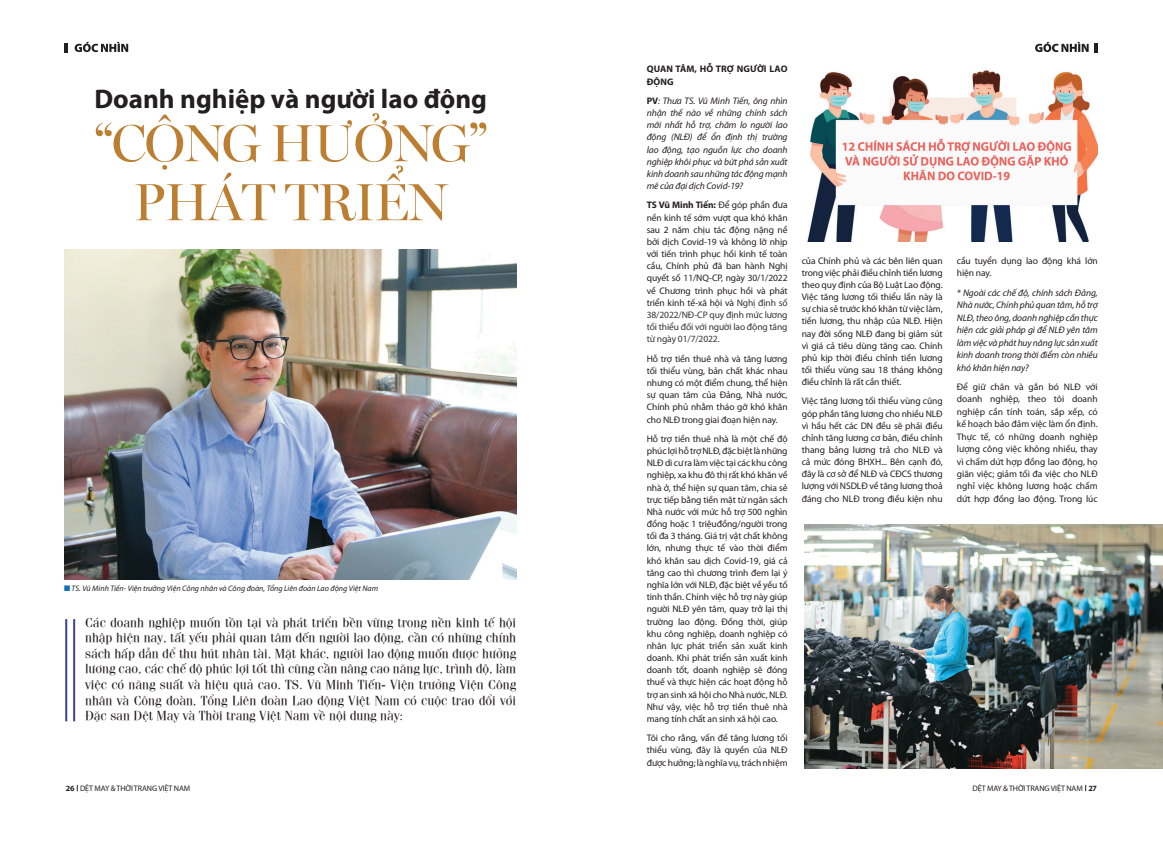
<style>
.page{position:relative;width:1163px;height:845px;background:#fff}
.page>*{position:absolute;margin:0;border:0;box-sizing:border-box;transform-origin:0 0}
.t1{font:52.6px/59px "SVN Miller Banner";letter-spacing:-.03em;color:#bc7e31;text-align:center}
.t2{font:700 27px "Myriad Pro";color:#231f20}
.t3{font:13px/15.6px "SFU Fenice";letter-spacing:-.005em;color:#231f20;text-align:justify}
.t4{font:9.5px/12.2px "Myriad Pro";letter-spacing:-.01em;color:#231f20;text-align:justify}
.t5{font:italic 9.5px/12.2px "Myriad Pro";letter-spacing:-.01em;color:#231f20;text-align:justify}
.t6{font:700 9.5px/12.2px "Myriad Pro";letter-spacing:.01em;color:#231f20}
.t7{font:italic 8px "Myriad Pro";color:#231f20}
.t8{font:8px "Myriad Pro";letter-spacing:-.01em;color:#231f20}
.s1{color:#1070b9}
.s2{font-weight:700;font-style:normal}
.s3{font-weight:700}
.s4{color:#333}
</style>
<div class="page">
<hr style="left:65px;top:619px;width:2px;height:102px;background:#37449a">
<hr style="left:73px;top:619px;width:2px;height:102px;background:#37449a">
<img style="left:807px;top:70px;width:290px;height:171px">
<img style="left:64px;top:249px;width:452px;height:331px">
<img style="left:804px;top:524px;width:358px;height:244px">
<svg style="left:75px;top:42px;width:53px;height:10px"></svg>
<svg style="left:65px;top:43px;width:3px;height:10px"></svg>
<svg style="left:1035px;top:42px;width:53px;height:10px"></svg>
<svg style="left:1094px;top:43px;width:3px;height:10px"></svg>
<h2 class="t2" style="left:94px;top:82px;width:394px">Doanh nghiệp và người lao động</h2>
<h1 class="t1" style="left:95px;top:110px;width:394px">“CỘNG HƯỞNG”<br>PHÁT TRIỂN</h1>
<p class="t7" style="left:64px;top:583px;width:315px"><span class="s1">■</span> TS. Vũ Minh Tiến- Viện trưởng Viện Công nhân và Công đoàn, Tổng Liên đoàn Lao động Việt Nam</p>
<p class="t3" style="left:85px;top:612px;width:432px">Các doanh nghiệp muốn tồn tại và phát triển bền vững trong nền kinh tế hội nhập hiện nay, tất yếu phải quan tâm đến người lao động, cần có những chính sách hấp dẫn để thu hút nhân tài. Mặt khác, người lao động muốn được hưởng lương cao, các chế độ phúc lợi tốt thì cũng cần nâng cao năng lực, trình độ, làm việc có năng suất và hiệu quả cao. TS. Vũ Minh Tiến- Viện trưởng Viện Công nhân và Công đoàn, Tổng Liên đoàn Lao động Việt Nam có cuộc trao đổi với Đặc san Dệt May và Thời trang Việt Nam về nội dung này:</p>
<p class="t6" style="left:646px;top:63px;width:142px">QUAN TÂM, HỖ TRỢ NGƯỜI LAO<br>ĐỘNG</p>
<p class="t5" style="left:646px;top:94px;width:142px"><span class="s2">PV</span>: Thưa TS. Vũ Minh Tiến, ông nhìn nhận thế nào về những chính sách mới nhất hỗ trợ, chăm lo người lao động (NLĐ) để ổn định thị trường lao động, tạo nguồn lực cho doanh nghiệp khôi phục và bứt phá sản xuất kinh doanh sau những tác động mạnh mẽ của đại dịch Covid-19?</p>
<p class="t4" style="left:646px;top:199px;width:142px"><span class="s3">TS Vũ Minh Tiến:</span> Để góp phần đưa nền kinh tế sớm vượt qua khó khăn sau 2 năm chịu tác động nặng nề bởi dịch Covid-19 và không lỡ nhịp với tiến trình phục hồi kinh tế toàn cầu, Chính phủ đã ban hành Nghị quyết số 11/NQ-CP, ngày 30/1/2022 về Chương trình phục hồi và phát triển kinh tế-xã hội và <span class="s4">Nghị định số 38/2022/NĐ-CP quy định mức lương tối thiểu đối với người lao động tăng từ ngày 01/7/2022.</span></p>
<p class="t4" style="left:646px;top:352px;width:142px">Hỗ trợ tiền thuê nhà và tăng lương tối thiểu vùng, bản chất khác nhau nhưng có một điểm chung, thể hiện sự quan tâm của Đảng, Nhà nước, Chính phủ nhằm tháo gỡ khó khăn cho NLĐ trong giai đoạn hiện nay.</p>
<p class="t4" style="left:646px;top:432px;width:142px">Hỗ trợ tiền thuê nhà là một chế độ phúc lợi hỗ trợ NLĐ, đặc biệt là những NLĐ di cư ra làm việc tại các khu công nghiệp, xa khu đô thị rất khó khăn về nhà ở, thể hiện sự quan tâm, chia sẻ trực tiếp bằng tiền mặt từ ngân sách Nhà nước với mức hỗ trợ 500 nghìn đồng hoặc 1 triệuđồng/người trong tối đa 3 tháng. Giá trị vật chất không lớn, nhưng thực tế vào thời điểm khó khăn sau dịch Covid-19, giá cả tăng cao thì chương trình đem lại ý nghĩa lớn với NLĐ, đặc biệt về yếu tố tinh thần. Chính việc hỗ trợ này giúp người NLĐ yên tâm, quay trở lại thị trường lao động. Đồng thời, giúp khu công nghiệp, doanh nghiệp có nhân lực phát triển sản xuất kinh doanh. Khi phát triển sản xuất kinh doanh tốt, doanh nghiệp sẽ đóng thuế và thực hiện các hoạt động hỗ trợ an sinh xã hội cho Nhà nước, NLĐ.<br>Như vậy, việc hỗ trợ tiền thuê nhà mang tính chất an sinh xã hội cao.</p>
<p class="t4" style="left:646px;top:732px;width:142px">Tôi cho rằng, vấn đề tăng lương tối thiểu vùng, đây là quyền của NLĐ được hưởng; là nghĩa vụ, trách nhiệm</p>
<p class="t4" style="left:801px;top:254px;width:142px">của Chính phủ và các bên liên quan trong việc phải điều chỉnh tiền lương theo quy định của Bộ Luật Lao động.<br>Việc tăng lương tối thiểu lần này là sự chia sẻ trước khó khăn từ việc làm, tiền lương, thu nhập của NLĐ. Hiện nay đời sống NLĐ đang bị giảm sút vì giá cả tiêu dùng tăng cao. Chính phủ kịp thời điều chỉnh tiền lương tối thiểu vùng sau 18 tháng không điều chỉnh là rất cần thiết.</p>
<p class="t4" style="left:801px;top:395px;width:142px">Việc tăng lương tối thiểu vùng cũng góp phần tăng lương cho nhiều NLĐ vì hầu hết các DN đều sẽ phải điều chỉnh tăng lương cơ bản, điều chỉnh thang bảng lương trả cho NLĐ và cả mức đóng BHXH... Bên cạnh đó, đây là cơ sở để NLĐ và CĐCS thương lượng với NSDLĐ về tăng lương thoả đáng cho NLĐ trong điều kiện nhu</p>
<p class="t4" style="left:956px;top:254px;width:142px">cầu tuyển dụng lao động khá lớn hiện nay.</p>
<p class="t5" style="left:956px;top:286px;width:142px">* Ngoài các chế độ, chính sách Đảng, Nhà nước, Chính phủ quan tâm, hỗ trợ NLĐ, theo ông, doanh nghiệp cần thực hiện các giải pháp gì để NLĐ yên tâm làm việc và phát huy năng lực sản xuất kinh doanh trong thời điểm còn nhiều khó khăn hiện nay?</p>
<p class="t4" style="left:956px;top:380px;width:142px">Để giữ chân và gắn bó NLĐ với doanh nghiệp, theo tôi doanh nghiệp cần tính toán, sắp xếp, có kế hoạch bảo đảm việc làm ổn định.<br>Thực tế, có những doanh nghiệp lượng công việc không nhiều, thay vì chấm dứt hợp đồng lao động, họ giãn việc; giảm tối đa việc cho NLĐ nghỉ việc không lương hoặc chấm dứt hợp đồng lao động. Trong lúc</p>
<p class="t8" style="left:66px;top:783px;width:126px"><span class="s3">26</span> DỆT MAY &amp; THỜI TRANG VIỆT NAM</p>
<p class="t8" style="left:972px;top:783px;width:126px">DỆT MAY &amp; THỜI TRANG VIỆT NAM <span class="s3">27</span></p>
</div>
